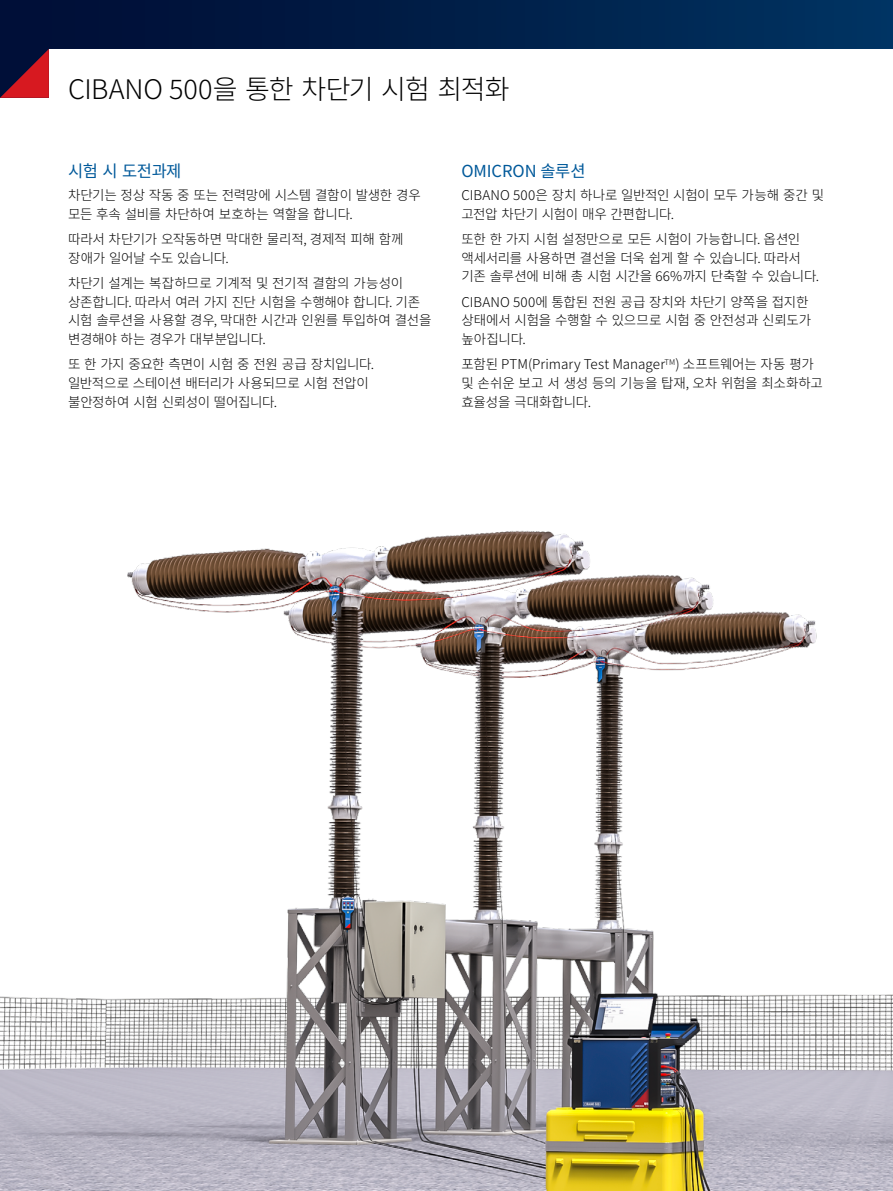
<style>
.page{position:relative;width:893px;height:1191px;background:#fff}
.page>*{position:absolute;margin:0;border:0;box-sizing:border-box;transform-origin:0 0}
.Content_-_Page_Headl{font:300 27px "Noto Sans CJ Kkr";letter-spacing:-.015em;color:#000}
.Content_-_Headline_1{font:16.5px "Noto Sans CJ Kkr";letter-spacing:-.005em;color:#00599a}
.Content_-_Normal{font:300 13.5px/18.8px "Noto Sans CJ Kkr";letter-spacing:-.02em;color:#000}
.Content_-_Normal-2{font:300 13.5px/18.8px "Noto Sans CJ Kkr";color:#000}
</style>
<div class="page">
<svg style="left:0;top:0;width:893px;height:49px;background:#001e49"></svg>
<svg style="left:0;top:49px;width:49px;height:49px;background:#6b132c"></svg>
<img style="left:0;top:530px;width:893px;height:661px">
<p class="Content_-_Page_Headl" style="left:68px;top:74px;width:443px">CIBANO 500을 통한 차단기 시험 최적화</p>
<p class="Content_-_Headline_1" style="left:68px;top:162px;width:115px">시험 시 도전과제</p>
<p class="Content_-_Normal" style="left:68px;top:186px;width:354px">차단기는 정상 작동 중 또는 전력망에 시스템 결함이 발생한 경우 모든 후속 설비를 차단하여 보호하는 역할을 합니다.</p>
<p class="Content_-_Normal" style="left:68px;top:230px;width:337px">따라서 차단기가 오작동하면 막대한 물리적, 경제적 피해 함께 장애가 일어날 수도 있습니다.</p>
<p class="Content_-_Normal" style="left:68px;top:274px;width:365px">차단기 설계는 복잡하므로 기계적 및 전기적 결함의 가능성이 상존합니다. 따라서 여러 가지 진단 시험을 수행해야 합니다. 기존 시험 솔루션을 사용할 경우, 막대한 시간과 인원를 투입하여 결선을 변경해야 하는 경우가 대부분입니다.</p>
<p class="Content_-_Normal" style="left:68px;top:355px;width:308px">또 한 가지 중요한 측면이 시험 중 전원 공급 장치입니다. 일반적으로 스테이션 배터리가 사용되므로 시험 전압이 불안정하여 시험 신뢰성이 떨어집니다.</p>
<p class="Content_-_Headline_1" style="left:461px;top:161px;width:126px">OMICRON 솔루션</p>
<p class="Content_-_Normal" style="left:461px;top:186px;width:364px">CIBANO 500은 장치 하나로 일반적인 시험이 모두 가능해 중간 및 고전압 차단기 시험이 매우 간편합니다.</p>
<p class="Content_-_Normal" style="left:461px;top:230px;width:359px">또한 한 가지 시험 설정만으로 모든 시험이 가능합니다. 옵션인 액세서리를 사용하면 결선을 더욱 쉽게 할 수 있습니다. 따라서 기존 솔루션에 비해 총 시험 시간을 66%까지 단축할 수 있습니다.</p>
<p class="Content_-_Normal" style="left:461px;top:292px;width:351px">CIBANO 500에 통합된 전원 공급 장치와 차단기 양쪽을 접지한 상태에서 시험을 수행할 수 있으므로 시험 중 안전성과 신뢰도가 높아집니다.</p>
<p class="Content_-_Normal-2" style="left:461px;top:355px;width:363px">포함된 PTM(Primary Test Manager<sup>TM</sup>) 소프트웨어는 자동 평가 및 손쉬운 보고 서 생성 등의 기능을 탑재, 오차 위험을 최소화하고 효율성을 극대화합니다.</p>
</div>
